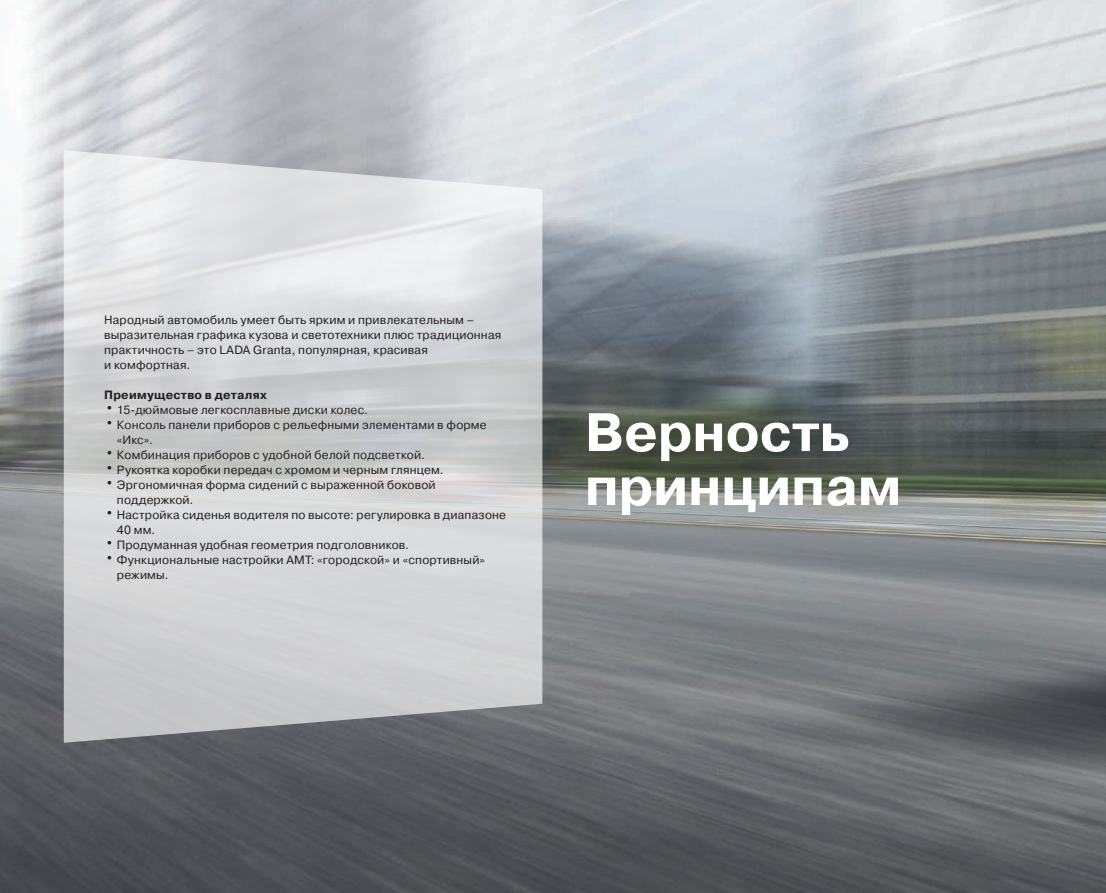
<style>
.page{position:relative;width:1106px;height:893px;background:#fff}
.page>*{position:absolute;margin:0;border:0;box-sizing:border-box;transform-origin:0 0}
.t1{font:700 54px/54px "Pragmatica C";color:#fff}
.t2{font:12px/15px "Pragmatica C";letter-spacing:.015em;color:#231f20}
.t3{font:700 12px "Pragmatica C";letter-spacing:.02em;color:#231f20}
.s1{font-size:18px}
</style>
<div class="page">
<img style="left:0;top:0;width:1106px;height:893px">
<svg style="left:64px;top:150px;width:478px;height:593px;background:#d1d2d4"></svg>
<p class="t2" style="left:104px;top:312px;width:399px">Народный автомобиль умеет быть ярким и привлекательным – выразительная графика кузова и светотехники плюс традиционная практичность – это LADA Granta, популярная, красивая<br>и комфортная.</p>
<p class="t3" style="left:104px;top:388px;width:164px">Преимущество в деталях</p>
<p class="t2" style="left:104px;top:402px;width:265px"><span class="s1">•</span>15-дюймовые легкосплавные диски колес.</p>
<p class="t2" style="left:117px;top:417px;width:371px;text-indent:-13px"><span class="s1">•</span> Консоль панели приборов с рельефными элементами в форме «Икс».</p>
<p class="t2" style="left:104px;top:447px;width:322px"><span class="s1">•</span> Комбинация приборов с удобной белой подсветкой.</p>
<p class="t2" style="left:104px;top:462px;width:341px"><span class="s1">•</span> Рукоятка коробки передач с хромом и черным глянцем.</p>
<p class="t2" style="left:117px;top:477px;width:320px;text-indent:-13px"><span class="s1">•</span> Эргономичная форма сидений с выраженной боковой поддержкой.</p>
<p class="t2" style="left:117px;top:507px;width:390px;text-indent:-13px"><span class="s1">•</span> Настройка сиденья водителя по высоте: регулировка в диапазоне<br>40 мм.</p>
<p class="t2" style="left:104px;top:537px;width:306px"><span class="s1">•</span> Продуманная удобная геометрия подголовников.</p>
<p class="t2" style="left:117px;top:552px;width:369px;text-indent:-13px"><span class="s1">•</span> Функциональные настройки АМТ: «городской» и «спортивный» режимы.</p>
<h1 class="t1" style="left:585px;top:406px;width:318px">Верность принципам</h1>
</div>
